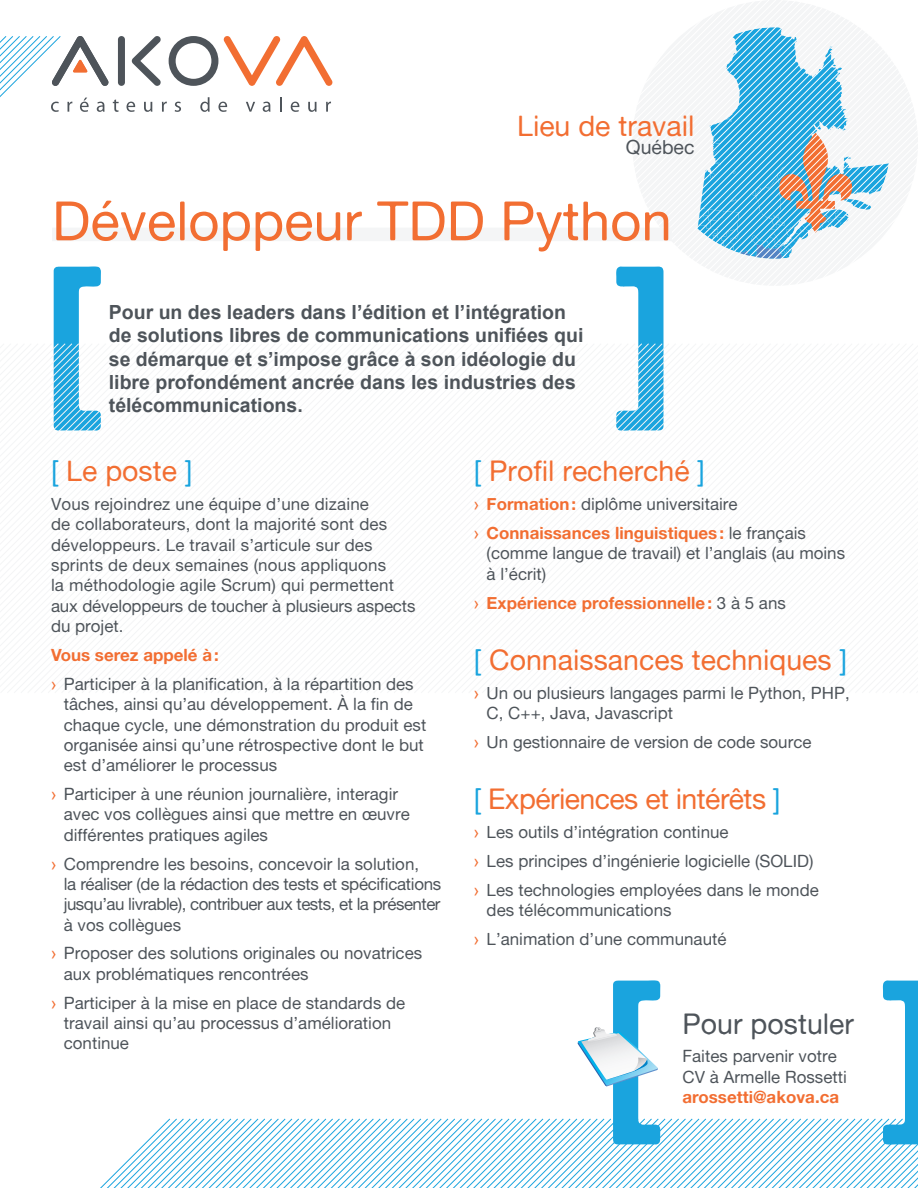
<style>
.page{position:relative;width:918px;height:1188px;background:#fff}
.page>*{position:absolute;margin:0;border:0;box-sizing:border-box;transform-origin:0 0}
.t1{font:180px "Alte Haas Grotesk Bold";color:#1aa4de}
.t2{font:54.45px "Alte Haas Grotesk";color:#f26e32}
.t3{font:28.5px "Alte Haas Grotesk";color:#f26e32}
.t4{font:28.5px "Alte Haas Grotesk";letter-spacing:-.02em;color:#f26e32}
.t5{font:28.5px "Alte Haas Grotesk";color:#4e545a}
.t6{font:700 19.5px/23.4px "Arial";color:#4e545a}
.t7{font:19.5px "Alte Haas Grotesk";color:#4e545a}
.t8{font:16.95px/20.4px "Alte Haas Grotesk";color:#4e545a}
.t9{font:16.95px/20.4px "Alte Haas Grotesk";letter-spacing:-.02em;color:#4e545a}
.t10{font:16.95px "Alte Haas Grotesk Bold";color:#f26e32}
.s1{color:#1aa4de}
.s2{font-family:"Arial";color:#f26e32}
.s3{font-family:"Alte Haas Grotesk Bold";color:#f26e32}
.s4{font-family:"Arial"}
.s5{font-family:"Alte Haas Grotesk";color:#4e545a}
</style>
<div class="page">
<svg style="left:633px;top:0;width:285px;height:285px"></svg>
<svg style="left:127px;top:102px;width:8px;height:10px"></svg>
<svg style="left:144px;top:102px;width:8px;height:10px"></svg>
<svg style="left:162px;top:102px;width:5px;height:10px"></svg>
<svg style="left:175px;top:102px;width:6px;height:10px"></svg>
<svg style="left:200px;top:97px;width:10px;height:15px"></svg>
<svg style="left:218px;top:102px;width:9px;height:10px"></svg>
<svg style="left:246px;top:102px;width:9px;height:10px"></svg>
<svg style="left:263px;top:102px;width:7px;height:10px"></svg>
<svg style="left:280px;top:97px;width:2px;height:15px"></svg>
<svg style="left:291px;top:102px;width:8px;height:10px"></svg>
<svg style="left:308px;top:102px;width:9px;height:10px"></svg>
<svg style="left:326px;top:102px;width:5px;height:10px"></svg>
<svg style="left:169px;top:36px;width:164px;height:50px"></svg>
<svg style="left:132px;top:36px;width:29px;height:50px"></svg>
<div style="left:118px;top:36px;width:7px;height:50px;background:#4e545a;border-radius:4px"></div>
<svg style="left:100px;top:1118px;width:818px;height:70px"></svg>
<svg style="left:0;top:36px;width:119px;height:76px"></svg>
<svg style="left:0;top:344px;width:918px;height:348px"></svg>
<svg style="left:577px;top:1027px;width:81px;height:60px"></svg>
<div style="left:52px;top:228px;width:620px;height:13px;background:#f4f5f6"></div>
<h3 class="t3" style="left:517px;top:109px;width:179px">Lieu de travail</h3>
<p class="t7" style="left:626px;top:135px;width:70px">Québec</p>
<h2 class="t2" style="left:52px;top:189px;width:621px">Développeur TDD Python</h2>
<h1 class="t1" style="left:41px;top:223px;width:61px">[</h1>
<h1 class="t1" style="left:616px;top:223px;width:61px">]</h1>
<p class="t6" style="left:109px;top:301px;width:476px">Pour un des leaders dans l’édition et l’intégration de solutions libres de communications unifiées qui se démarque et s’impose grâce à son idéologie du libre profondément ancrée dans les industries des télécommunications.</p>
<h3 class="t3" style="left:51px;top:454px;width:143px"><span class="s1">[</span> Le poste <span class="s1">]</span></h3>
<p class="t8" style="left:51px;top:494px;width:366px">Vous rejoindrez une équipe d’une dizaine<br>de collaborateurs, dont la majorité sont des développeurs. Le travail s’articule sur des sprints de deux semaines (nous appliquons<br>la méthodologie agile Scrum) qui permettent aux développeurs de toucher à plusieurs aspects du projet.</p>
<p class="t10" style="left:51px;top:644px;width:169px">Vous serez appelé à:</p>
<p class="t8" style="left:64px;top:673px;width:364px;text-indent:-13px"><span class="s2">›</span> Participer à la planification, à la répartition des tâches, ainsi qu’au développement. À la fin de chaque cycle, une démonstration du produit est organisée ainsi qu’une rétrospective dont le but est d’améliorer le processus</p>
<p class="t8" style="left:64px;top:784px;width:348px;text-indent:-13px"><span class="s2">›</span> Participer à une réunion journalière, interagir avec vos collègues ainsi que mettre en œuvre différentes pratiques agiles</p>
<p class="t9" style="left:64px;top:853px;width:379px;text-indent:-13px"><span class="s2">›</span> Comprendre les besoins, concevoir la solution,<br>la réaliser (de la rédaction des tests et spécifications jusqu’au livrable), contribuer aux tests, et la présenter à vos collègues</p>
<p class="t8" style="left:64px;top:943px;width:360px;text-indent:-13px"><span class="s2">›</span> Proposer des solutions originales ou novatrices aux problématiques rencontrées</p>
<p class="t8" style="left:64px;top:992px;width:343px;text-indent:-13px"><span class="s2">›</span> Participer à la mise en place de standards de travail ainsi qu’au processus d’amélioration continue</p>
<h3 class="t3" style="left:474px;top:454px;width:233px"><span class="s1">[</span> Profil recherché <span class="s1">]</span></h3>
<p class="t8" style="left:474px;top:494px;width:265px"><span class="s2">›</span> <span class="s3">Formation:</span> diplôme universitaire</p>
<p class="t10" style="left:474px;top:522px;width:334px"><span class="s4">›</span> Connaissances linguistiques: <span class="s5">le français</span></p>
<p class="t8" style="left:487px;top:543px;width:360px">(comme langue de travail) et l’anglais (au moins à l’écrit)</p>
<p class="t10" style="left:474px;top:592px;width:314px"><span class="s4">›</span> Expérience professionnelle: <span class="s5">3 à 5 ans</span></p>
<h3 class="t3" style="left:474px;top:643px;width:375px"><span class="s1">[</span> Connaissances techniques <span class="s1">]</span></h3>
<p class="t8" style="left:487px;top:682px;width:365px;text-indent:-13px"><span class="s2">›</span> Un ou plusieurs langages parmi le Python, PHP,<br>C, C++, Java, Javascript</p>
<p class="t8" style="left:474px;top:731px;width:339px"><span class="s2">›</span> Un gestionnaire de version de code source</p>
<h3 class="t4" style="left:474px;top:782px;width:308px"><span class="s1">[</span> Expériences et intérêts <span class="s1">]</span></h3>
<p class="t8" style="left:474px;top:817px;width:346px;line-height:28.8px"><span class="s2">›</span> Les outils d’intégration continue<br><span class="s2">›</span> Les principes d’ingénierie logicielle (SOLID) <span class="s2">›</span> Les technologies employées dans le monde</p>
<p class="t8" style="left:474px;top:895px;width:254px;line-height:28.8px;text-indent:13px">des télécommunications<br><span class="s2">›</span> L’animation d’une communauté</p>
<h1 class="t1" style="left:601px;top:936px;width:344px">[ ]</h1>
<h3 class="t5" style="left:682px;top:1006px;width:173px">Pour postuler</h3>
<p class="t8" style="left:682px;top:1046px;width:166px">Faites parvenir votre<br>CV à Armelle Rossetti</p>
<p class="t10" style="left:682px;top:1087px;width:158px">arossetti@akova.ca</p>
</div>
